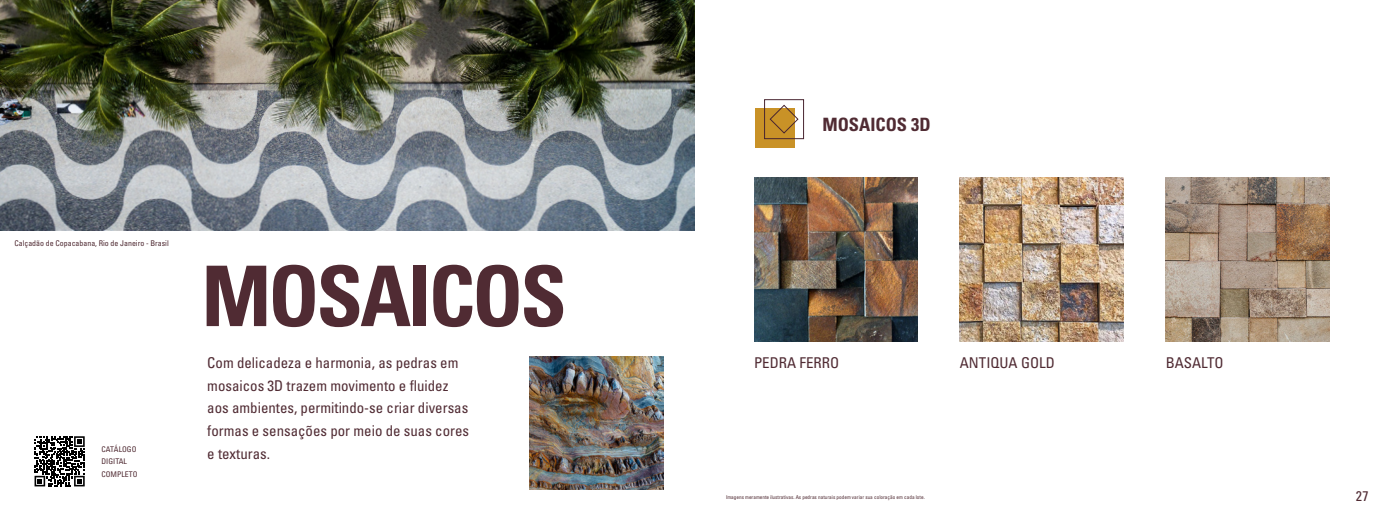
<style>
.page{position:relative;width:1389px;height:521px;background:#fff}
.page>*{position:absolute;margin:0;border:0;box-sizing:border-box;transform-origin:0 0}
.t1{font:700 condensed 83.65px "Univers";letter-spacing:-.035em;color:#502b33}
.t2{font:700 condensed 18.38px "Univers";color:#502b33}
.t3{font:condensed 14.88px/22.8px "Univers";color:#502b33}
.t4{font:condensed 14px "Univers";color:#502b33}
.t5{font:condensed 7.88px "Univers";color:#502b33}
.t6{font:condensed 7.79px/12.2px "Univers";color:#502b33}
.t7{font:condensed 5.25px "Univers";color:#502b33}
</style>
<div class="page">
<img style="left:1166px;top:178px;width:163px;height:163px">
<img style="left:0;top:0;width:694px;height:230px">
<img style="left:530px;top:356px;width:133px;height:133px">
<img style="left:754px;top:178px;width:164px;height:163px">
<img style="left:960px;top:178px;width:164px;height:163px">
<div style="left:755px;top:108px;width:40px;height:40px;background:#c99227"></div>
<svg style="left:764px;top:99px;width:40px;height:41px"></svg>
<svg style="left:34px;top:439px;width:51px;height:48px"></svg>
<svg style="left:35px;top:436px;width:50px;height:50px"></svg>
<p class="t5" style="left:14px;top:238px;width:156px">Calçadão de Copacabana, Rio de Janeiro - Brasil</p>
<p class="t6" style="left:102px;top:443px;width:37px">CATÁLOGO<br>DIGITAL<br>COMPLETO</p>
<h1 class="t1" style="left:202px;top:245px;width:367px">MOSAICOS</h1>
<p class="t3" style="left:207px;top:351px;width:263px">Com delicadeza e harmonia, as pedras em mosaicos 3D trazem movimento e fluidez aos ambientes, permitindo-se criar diversas formas e sensações por meio de suas cores e texturas.</p>
<p class="t2" style="left:822px;top:114px;width:110px">MOSAICOS 3D</p>
<p class="t3" style="left:754px;top:351px;width:87px">PEDRA FERRO</p>
<p class="t3" style="left:960px;top:351px;width:97px">ANTIQUA GOLD</p>
<p class="t7" style="left:726px;top:494px;width:200px">Imagens meramente ilustrativas. As pedras naturais podem variar sua coloração em cada lote.</p>
<p class="t3" style="left:1166px;top:351px;width:59px">BASALTO</p>
<p class="t4" style="left:1356px;top:487px;width:14px">27</p>
</div>
